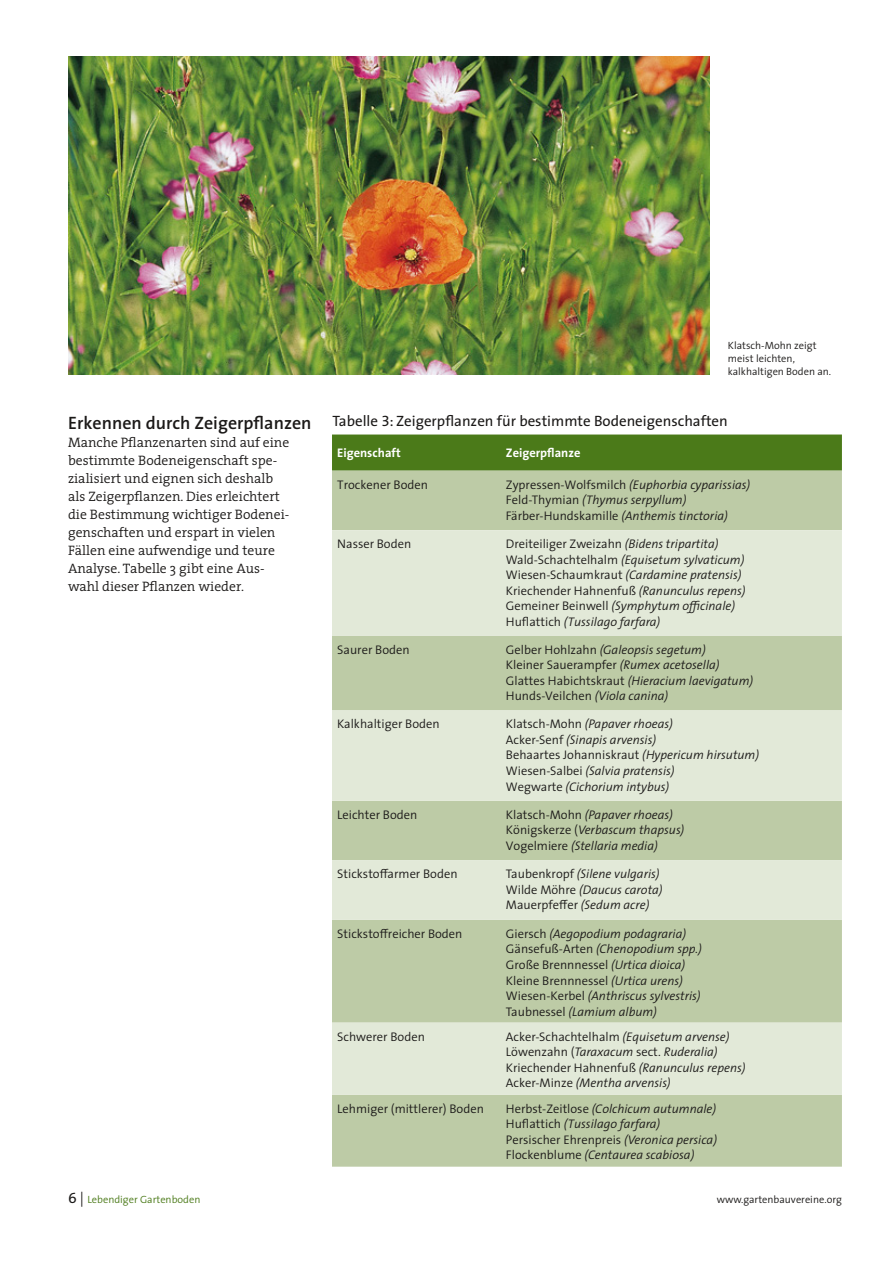
<style>
.page{position:relative;width:893px;height:1263px;background:#fff}
.page>*{position:absolute;margin:0;border:0;box-sizing:border-box;transform-origin:0 0}
.t1{font:600 18px "The Sans";color:#1b1918}
.t2{font:15px "The Sans";color:#1b1918}
.t3{font:300 13.65px/18px "The Serif";color:#1b1918}
.t4{font:italic 300 12.6px/15.6px "The Sans";color:#1b1918}
.t5{font:300 12.6px "The Sans";color:#1b1918}
.t6{font:700 12.6px "The Sans";color:#fff}
.t7{font:300 10.5px/12.8px "The Sans";color:#1b1918}
.t8{font:300 10.5px "The Sans";color:#4b7a19}
.s1{font-family:"The Sans Regular Expert"}
.s2{font-style:normal}
.s3{font-family:"The Sans Regular Caps";font-weight:400;font-size:15px;color:#1b1918}
.s4{font-size:15px;color:#1b1918}
</style>
<div class="page">
<div style="left:332px;top:434px;width:510px;height:37px;background:#4b7a19"></div>
<div style="left:332px;top:471px;width:510px;height:696px;background:#bdcba6"></div>
<svg style="left:332px;top:530px;width:510px;height:565px;background:#d2dcc3"></svg>
<img style="left:68px;top:56px;width:642px;height:319px">
<p class="t7" style="left:728px;top:339px;width:105px">Klatsch-Mohn zeigt meist leichten, kalkhaltigen Boden an.</p>
<p class="t2" style="left:332px;top:408px;width:397px">Tabelle <span class="s1">3</span>: Zeigerpflanzen für bestimmte Bodeneigenschaften</p>
<h1 class="t1" style="left:68px;top:408px;width:245px">Erkennen durch Zeigerpflanzen</h1>
<p class="t3" style="left:68px;top:433px;width:223px">Manche Pflanzenarten sind auf eine bestimmte Bodeneigenschaft spe&shy;zialisiert und eignen sich deshalb als Zeigerpflanzen. Dies erleichtert die Bestimmung wichtiger Bodenei&shy;genschaften und erspart in vielen Fällen eine aufwendige und teure Analyse. Tabelle 3 gibt eine Aus&shy;wahl dieser Pflanzen wieder.</p>
<p class="t6" style="left:337px;top:442px;width:65px">Eigenschaft</p>
<p class="t6" style="left:506px;top:442px;width:76px">Zeigerpflanze</p>
<p class="t5" style="left:337px;top:474px;width:92px">Trockener Boden</p>
<p class="t4" style="left:506px;top:476px;width:246px"><span class="s2">Zypressen-Wolfsmilch</span> (Euphorbia cyparissias)<br><span class="s2">Feld-Thymian</span> (Thymus serpyllum)<br><span class="s2">Färber-Hundskamille</span> (Anthemis tinctoria)</p>
<p class="t5" style="left:337px;top:533px;width:76px">Nasser Boden</p>
<p class="t4" style="left:506px;top:536px;width:241px"><span class="s2">Dreiteiliger Zweizahn</span> (Bidens tripartita)<br><span class="s2">Wald-Schachtelhalm</span> (Equisetum sylvaticum)<br><span class="s2">Wiesen-Schaumkraut</span> (Cardamine pratensis)<br><span class="s2">Kriechender Hahnenfuß</span> (Ranunculus repens)<br><span class="s2">Gemeiner Beinwell</span> (Symphytum officinale)<br><span class="s2">Huflattich</span> (Tussilago farfara)</p>
<p class="t5" style="left:337px;top:639px;width:74px">Saurer Boden</p>
<p class="t4" style="left:506px;top:641px;width:249px"><span class="s2">Gelber Hohlzahn</span> (Galeopsis segetum)<br><span class="s2">Kleiner Sauerampfer</span> (Rumex acetosella)<br><span class="s2">Glattes Habichtskraut</span> (Hieracium laevigatum)<br><span class="s2">Hunds-Veilchen</span> (Viola canina)</p>
<p class="t5" style="left:337px;top:714px;width:104px">Kalkhaltiger Boden</p>
<p class="t4" style="left:506px;top:716px;width:255px"><span class="s2">Klatsch-Mohn</span> (Papaver rhoeas)<br><span class="s2">Acker-Senf</span> (Sinapis arvensis)<br><span class="s2">Behaartes Johanniskraut</span> (Hypericum hirsutum)<br><span class="s2">Wiesen-Salbei</span> (Salvia pratensis)<br><span class="s2">Wegwarte</span> (Cichorium intybus)</p>
<p class="t5" style="left:337px;top:804px;width:82px">Leichter Boden</p>
<p class="t4" style="left:506px;top:806px;width:180px"><span class="s2">Klatsch-Mohn</span> (Papaver rhoeas)<br><span class="s2">Königskerze (</span>Verbascum thapsus)<br><span class="s2">Vogelmiere</span> (Stellaria media)</p>
<p class="t5" style="left:337px;top:864px;width:122px">Stickstoffarmer Boden</p>
<p class="t4" style="left:506px;top:866px;width:158px"><span class="s2">Taubenkropf</span> (Silene vulgaris)<br><span class="s2">Wilde Möhre</span> (Daucus carota)<br><span class="s2">Mauerpfeffer</span> (Sedum acre)</p>
<p class="t5" style="left:337px;top:923px;width:127px">Stickstoffreicher Boden</p>
<p class="t4" style="left:506px;top:925px;width:197px"><span class="s2">Giersch</span> (Aegopodium podagraria)<br><span class="s2">Gänsefuß-Arten</span> (Chenopodium spp.)<br><span class="s2">Große Brennnessel</span> (Urtica dioica)<br><span class="s2">Kleine Brennnessel</span> (Urtica urens)<br><span class="s2">Wiesen-Kerbel</span> (Anthriscus sylvestris)<br><span class="s2">Taubnessel</span> (Lamium album)</p>
<p class="t5" style="left:337px;top:1026px;width:89px">Schwerer Boden</p>
<p class="t4" style="left:506px;top:1028px;width:241px"><span class="s2">Acker-Schachtelhalm</span> (Equisetum arvense)<br><span class="s2">Löwenzahn (</span>Taraxacum <span class="s2">sect.</span> Ruderalia)<br><span class="s2">Kriechender Hahnenfuß</span> (Ranunculus repens)<br><span class="s2">Acker-Minze</span> (Mentha arvensis)</p>
<p class="t5" style="left:337px;top:1098px;width:148px">Lehmiger (mittlerer) Boden</p>
<p class="t4" style="left:506px;top:1100px;width:213px"><span class="s2">Herbst-Zeitlose</span> (Colchicum autumnale)<br><span class="s2">Huflattich</span> (Tussilago farfara)<br><span class="s2">Persischer Ehrenpreis</span> (Veronica persica)<br><span class="s2">Flockenblume</span> (Centaurea scabiosa)</p>
<p class="t8" style="left:68px;top:1191px;width:134px"><span class="s3">6</span> <span class="s4">|</span> Lebendiger Gartenboden</p>
<p class="t7" style="left:717px;top:1193px;width:127px">www.gartenbauvereine.org</p>
</div>
